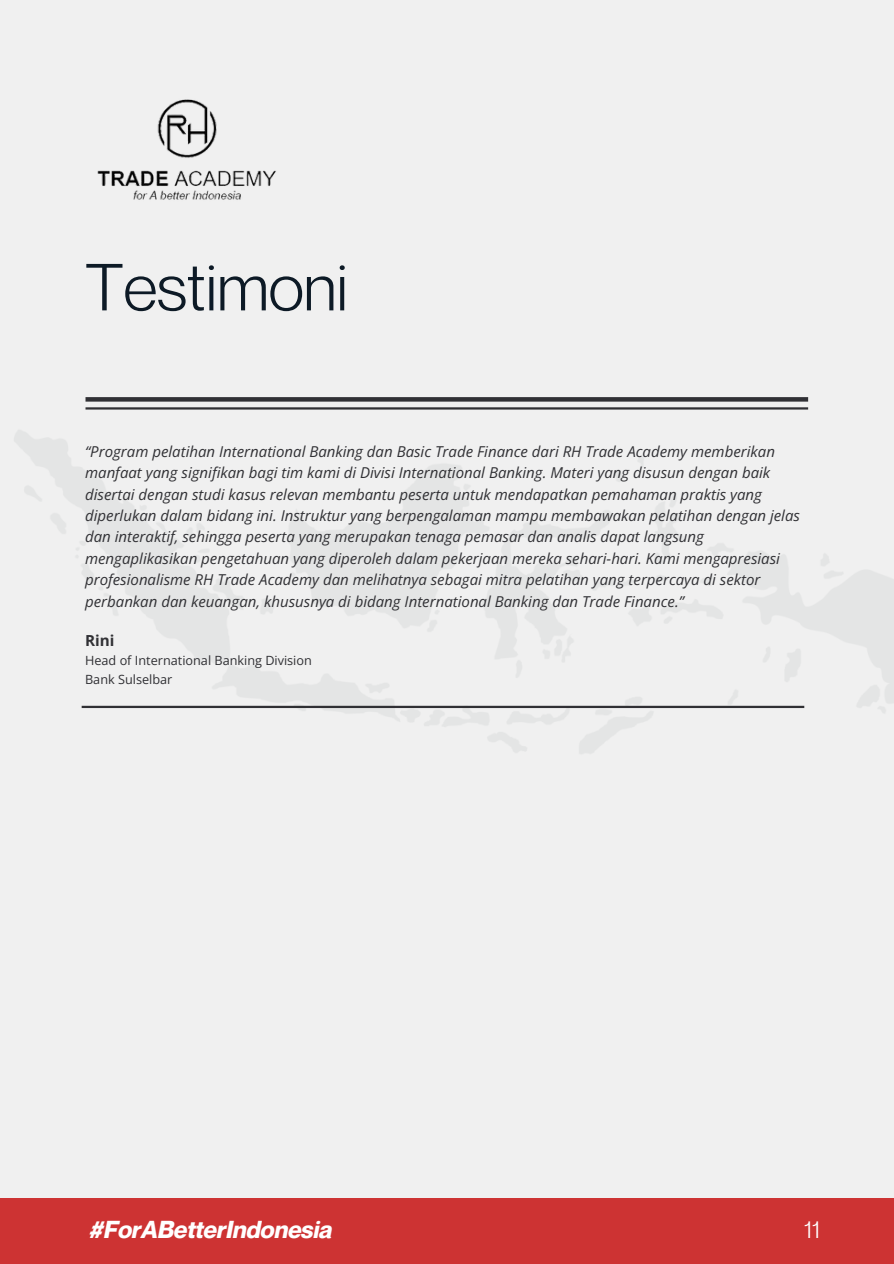
<style>
.page{position:relative;width:894px;height:1264px;background:#fff}
.page>*{position:absolute;margin:0;border:0;box-sizing:border-box;transform-origin:0 0}
.t1{font:64.95px "Neue Montreal";color:#0d1a26}
.t2{font:italic 700 24px "Neue Montreal";color:#fff}
.t3{font:24px "Neue Montreal";color:#fff}
.t4{font:700 15.15px "Open Sans";color:#303034}
.t5{font:italic 15px/21.3px "Open Sans";color:#303034}
.t6{font:12.75px "Open Sans";color:#303034}
</style>
<div class="page">
<div style="left:0;top:0;width:893px;height:1263px;background:#f0f0f0"></div>
<img style="left:97px;top:99px;width:179px;height:101px">
<hr style="left:85px;top:407px;width:722px;height:2px;background:#303034">
<svg style="left:85px;top:397px;width:722px;height:4px;fill:#303034"></svg>
<hr style="left:82px;top:705px;width:722px;height:3px;background:#303034">
<div style="left:0;top:1198px;width:893px;height:65px;background:#cd3333"></div>
<h1 class="t1" style="left:85px;top:247px;width:264px">Testimoni</h1>
<p class="t5" style="left:85px;top:440px;width:716px">“Program pelatihan International Banking dan Basic Trade Finance dari RH Trade Academy memberikan manfaat yang signifikan bagi tim kami di Divisi International Banking. Materi yang disusun dengan baik disertai dengan studi kasus relevan membantu peserta untuk mendapatkan pemahaman praktis yang diperlukan dalam bidang ini. Instruktur yang berpengalaman mampu membawakan pelatihan dengan jelas dan interaktif, sehingga peserta yang merupakan tenaga pemasar dan analis dapat langsung mengaplikasikan pengetahuan yang diperoleh dalam pekerjaan mereka sehari-hari. Kami mengapresiasi profesionalisme RH Trade Academy dan melihatnya sebagai mitra pelatihan yang terpercaya di sektor perbankan dan keuangan, khususnya di bidang International Banking dan Trade Finance.”</p>
<h4 class="t4" style="left:85px;top:630px;width:31px">Rini</h4>
<h3 class="t6" style="left:85px;top:652px;width:228px">Head of International Banking Division</h3>
<p class="t6" style="left:85px;top:671px;width:89px">Bank Sulselbar</p>
<p class="t2" style="left:89px;top:1214px;width:245px">#ForABetterIndonesia</p>
<h2 class="t3" style="left:804px;top:1214px;width:17px">11</h2>
</div>
